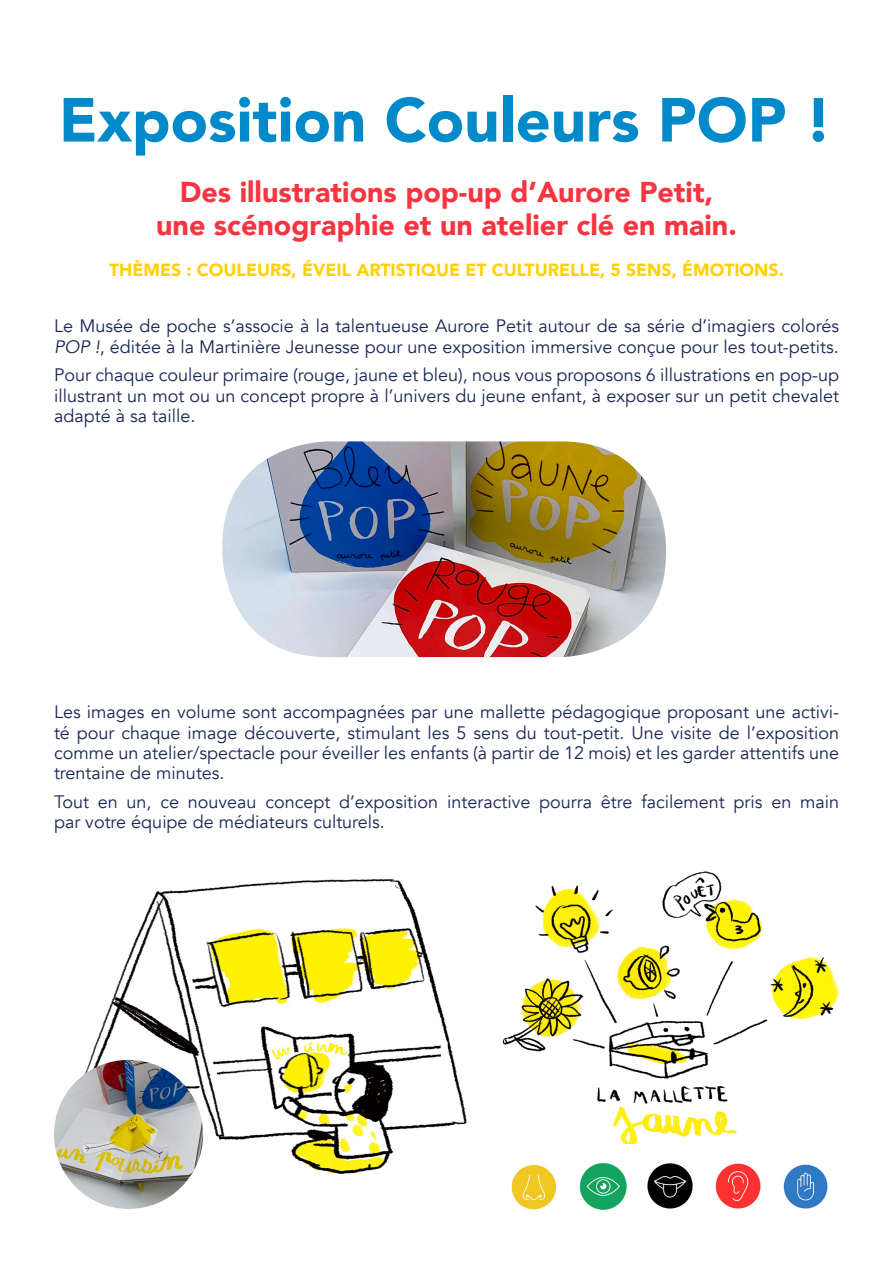
<style>
.page{position:relative;width:893px;height:1263px;background:#fff}
.page>*{position:absolute;margin:0;border:0;box-sizing:border-box;transform-origin:0 0}
.Titre{font:900 61.5px "Avenir";color:#008ac9}
.Texte_courant{font:900 28.65px "Avenir";color:#f73540}
.Texte_courant-2{font:18px/20.2px "Avenir";color:#192753}
.Texte_courant-3{font:900 17.55px "Avenir";color:#ffd102}
.s1{font-style:italic}
</style>
<div class="page">
<img style="left:569px;top:1152px;width:67px;height:67px;border-radius:34px">
<img style="left:636px;top:1152px;width:68px;height:67px;border-radius:34px">
<img style="left:772px;top:1152px;width:67px;height:67px;border-radius:33px">
<img style="left:715px;top:1163px;width:46px;height:46px">
<img style="left:501px;top:1152px;width:68px;height:67px;border-radius:34px">
<img style="left:222px;top:441px;width:444px;height:216px">
<img style="left:69px;top:879px;width:398px;height:299px">
<img style="left:502px;top:871px;width:337px;height:273px">
<img style="left:54px;top:1060px;width:149px;height:149px;border-radius:75px">
<p class="Titre" style="left:59px;top:67px;width:775px">Exposition Couleurs POP !</p>
<p class="Texte_courant" style="left:180px;top:168px;width:535px">Des illustrations pop-up d’Aurore Petit,</p>
<p class="Texte_courant" style="left:156px;top:201px;width:582px">une scénographie et un atelier clé en main.</p>
<p class="Texte_courant-3" style="left:109px;top:255px;width:676px">THÈMES : COULEURS, ÉVEIL ARTISTIQUE ET CULTURELLE, 5 SENS, ÉMOTIONS.</p>
<p class="Texte_courant-2" style="left:54px;top:316px;width:786px">Le Musée de poche s’associe à la talentueuse Aurore Petit autour de sa série d’imagiers colorés<br><span class="s1">POP !</span>, éditée à la Martinière Jeunesse pour une exposition immersive conçue pour les tout-petits.</p>
<p class="Texte_courant-2" style="left:54px;top:365px;width:786px;text-align:justify">Pour chaque couleur primaire (rouge, jaune et bleu), nous vous proposons 6 illustrations en pop-up illustrant un mot ou un concept propre à l’univers du jeune enfant, à exposer sur un petit chevalet adapté à sa taille.</p>
<p class="Texte_courant-2" style="left:54px;top:702px;width:787px;text-align:justify">Les images en volume sont accompagnées par une mallette pédagogique proposant une activi&shy;té pour chaque image découverte, stimulant les 5 sens du tout-petit. Une visite de l’exposition comme un atelier/spectacle pour éveiller les enfants (à partir de 12 mois) et les garder attentifs une trentaine de minutes.</p>
<p class="Texte_courant-2" style="left:54px;top:792px;width:787px">Tout en un, ce nouveau concept d’exposition interactive pourra être facilement pris en main par votre équipe de médiateurs culturels.</p>
</div>
